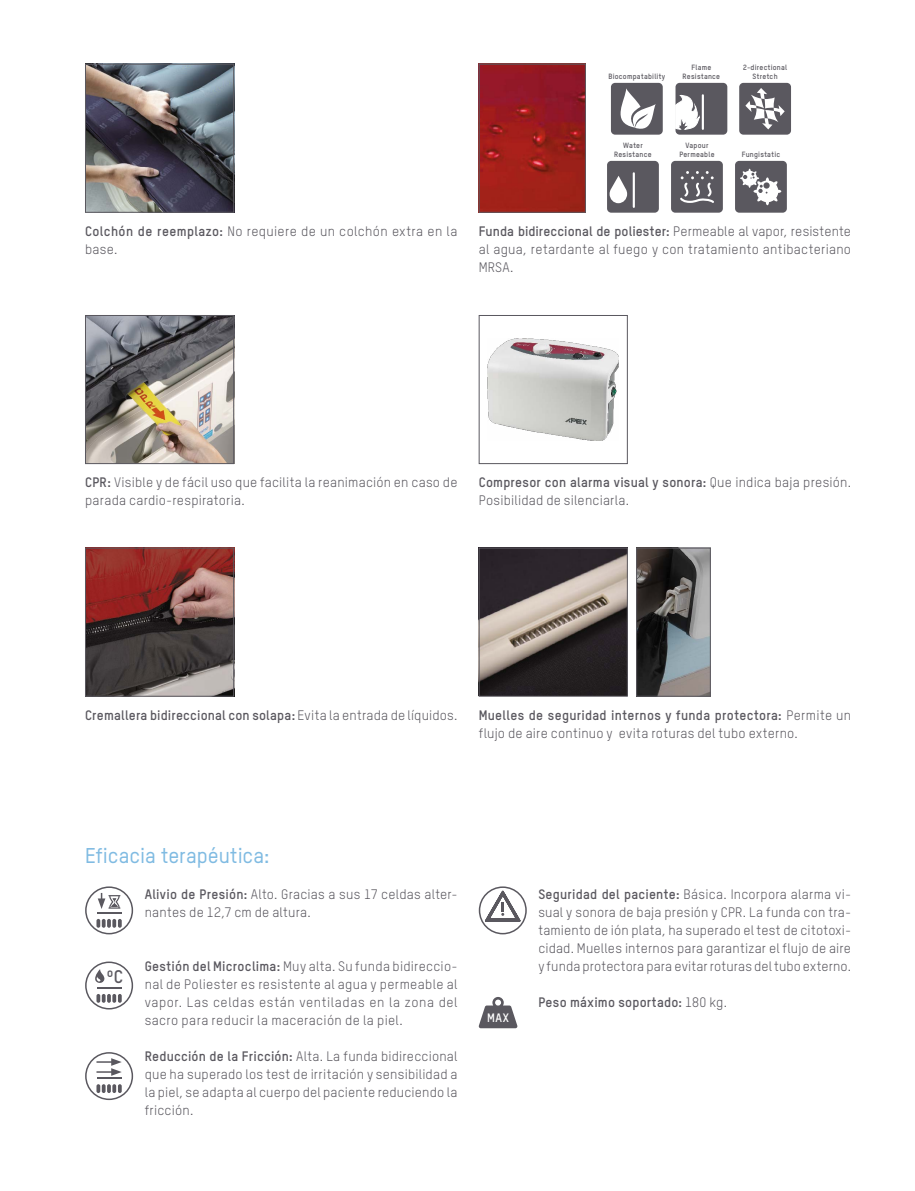
<style>
.page{position:relative;width:915px;height:1191px;background:#fff}
.page>*{position:absolute;margin:0;border:0;box-sizing:border-box;transform-origin:0 0}
.Subtitulo{font:500 21px "TSTAR";color:#80bbe2}
.t1{font:700 18px "TSTAR";color:#5a585f}
.Texto_general{font:13.5px/18px "TSTAR";letter-spacing:.02em;color:#5a585f}
.Texto_general-2{font:700 13.5px "TSTAR";letter-spacing:.015em;color:#5a585f}
.Texto_general-3{font:700 12px "TSTAR";color:#fff}
.Texto_general-4{font:700 7.5px/9px "TSTAR";letter-spacing:.03em;color:#5a585f;text-align:center}
.s1{font-weight:700}
.s2{font-weight:400}
</style>
<div class="page">
<img style="left:87px;top:66px;width:145px;height:145px">
<div style="left:85px;top:64px;width:149px;height:149px;border:1px solid #5a585f"></div>
<img style="left:87px;top:550px;width:145px;height:144px">
<div style="left:85px;top:548px;width:149px;height:148px;border:1px solid #5a585f"></div>
<img style="left:480px;top:550px;width:145px;height:144px">
<div style="left:478px;top:548px;width:149px;height:148px;border:1px solid #5a585f"></div>
<img style="left:638px;top:550px;width:70px;height:144px">
<div style="left:636px;top:548px;width:74px;height:148px;border:1px solid #5a585f"></div>
<img style="left:487px;top:338px;width:131px;height:103px">
<div style="left:478px;top:315px;width:149px;height:149px;border:1px solid #5a585f"></div>
<img style="left:87px;top:317px;width:145px;height:145px">
<div style="left:85px;top:315px;width:149px;height:149px;border:1px solid #5a585f"></div>
<div style="left:85px;top:886px;width:48px;height:48px;border:2px solid #5a585f;border-radius:50%"></div>
<svg style="left:96px;top:919px;width:26px;height:8px"></svg>
<svg style="left:97px;top:893px;width:25px;height:20px"></svg>
<div style="left:85px;top:961px;width:48px;height:48px;border:2px solid #5a585f;border-radius:50%"></div>
<svg style="left:92px;top:969px;width:30px;height:19px"></svg>
<svg style="left:96px;top:994px;width:26px;height:8px"></svg>
<svg style="left:96px;top:1058px;width:26px;height:17px"></svg>
<div style="left:85px;top:1052px;width:48px;height:48px;border:2px solid #5a585f;border-radius:50%"></div>
<hr style="left:97px;top:1077px;width:25px;height:2px;background:#5a585f">
<svg style="left:96px;top:1084px;width:26px;height:9px"></svg>
<svg style="left:478px;top:997px;width:39px;height:31px"></svg>
<div style="left:478px;top:886px;width:48px;height:48px;border:2px solid #5a585f;border-radius:50%"></div>
<svg style="left:484px;top:890px;width:36px;height:31px"></svg>
<img style="left:480px;top:66px;width:103px;height:145px">
<div style="left:478px;top:64px;width:107px;height:149px;border:1px solid #5a585f"></div>
<div style="left:610px;top:83px;width:52px;height:52px;background:#5a585f;border-radius:4px"></div>
<svg style="left:610px;top:88px;width:45px;height:45px"></svg>
<div style="left:675px;top:83px;width:52px;height:52px;background:#5a585f;border-radius:4px"></div>
<hr style="left:701px;top:95px;width:2px;height:34px;background:#fff">
<svg style="left:675px;top:94px;width:25px;height:35px"></svg>
<div style="left:607px;top:161px;width:51px;height:52px;background:#5a585f;border-radius:4px"></div>
<svg style="left:609px;top:176px;width:18px;height:27px"></svg>
<hr style="left:632px;top:173px;width:2px;height:34px;background:#fff">
<div style="left:670px;top:161px;width:52px;height:52px;background:#5a585f;border-radius:4px"></div>
<svg style="left:680px;top:171px;width:34px;height:32px"></svg>
<div style="left:734px;top:161px;width:52px;height:52px;background:#5a585f;border-radius:4px"></div>
<svg style="left:740px;top:169px;width:41px;height:36px"></svg>
<div style="left:739px;top:83px;width:51px;height:52px;background:#5a585f;border-radius:4px"></div>
<svg style="left:745px;top:88px;width:39px;height:41px"></svg>
<p class="Texto_general-4" style="left:608px;top:71px;width:58px">Biocompatability</p>
<p class="Texto_general-4" style="left:682px;top:62px;width:39px">Flame<br>Resistance</p>
<p class="Texto_general-4" style="left:743px;top:62px;width:45px">2-directional<br>Stretch</p>
<p class="Texto_general-4" style="left:614px;top:140px;width:39px">Water<br>Resistance</p>
<p class="Texto_general-4" style="left:679px;top:140px;width:37px">Vapour<br>Permeable</p>
<p class="Texto_general-4" style="left:741px;top:149px;width:40px">Fungistatic</p>
<p class="Texto_general" style="left:85px;top:222px;width:374px"><span class="s1">Colchón de reemplazo:</span> No requiere de un colchón extra en la base.</p>
<p class="Texto_general" style="left:478px;top:222px;width:374px;text-align:justify"><span class="s1">Funda bidireccional de poliester:</span> Permeable al vapor, resistente al agua, retardante al fuego y con tratamiento antibacteriano MRSA.</p>
<p class="Texto_general" style="left:85px;top:473px;width:374px"><span class="s1">CPR:</span> Visible y de fácil uso que facilita la reanimación en caso de parada cardio-respiratoria.</p>
<p class="Texto_general" style="left:478px;top:473px;width:374px"><span class="s1">Compresor con alarma visual y sonora:</span> Que indica baja presión.<br>Posibilidad de silenciarla.</p>
<p class="Texto_general-2" style="left:85px;top:707px;width:374px">Cremallera bidireccional con solapa: <span class="s2">Evita la entrada de líquidos.</span></p>
<p class="Texto_general" style="left:478px;top:706px;width:374px"><span class="s1">Muelles de seguridad internos y funda protectora:</span> Permite un flujo de aire continuo y evita roturas del tubo externo.</p>
<p class="Subtitulo" style="left:85px;top:842px;width:186px">Eficacia terapéutica:</p>
<p class="Texto_general" style="left:145px;top:884px;width:314px"><span class="s1">Alivio de Presión:</span> Alto. Gracias a sus 17 celdas alter&shy;nantes de 12,7 cm de altura.</p>
<p class="t1" style="left:106px;top:965px;width:18px">ºC</p>
<p class="Texto_general" style="left:145px;top:956px;width:314px;text-align:justify"><span class="s1">Gestión del Microclima:</span> Muy alta. Su funda bidireccio&shy;nal de Poliester es resistente al agua y permeable al vapor. Las celdas están ventiladas en la zona del sacro para reducir la maceración de la piel.</p>
<p class="Texto_general" style="left:145px;top:1046px;width:314px;text-align:justify"><span class="s1">Reducción de la Fricción:</span> Alta. La funda bidireccional que ha superado los test de irritación y sensibilidad a la piel, se adapta al cuerpo del paciente reduciendo la fricción.</p>
<p class="Texto_general-3" style="left:487px;top:1010px;width:23px">MAX</p>
<p class="Texto_general" style="left:538px;top:884px;width:314px;text-align:justify"><span class="s1">Seguridad del paciente:</span> Básica. Incorpora alarma vi&shy;sual y sonora de baja presión y CPR. La funda con tra&shy;tamiento de ión plata, ha superado el test de citotoxi&shy;cidad. Muelles internos para garantizar el flujo de aire y funda protectora para evitar roturas del tubo externo.</p>
<p class="Texto_general-2" style="left:538px;top:993px;width:190px">Peso máximo soportado: <span class="s2">180 kg.</span></p>
</div>
